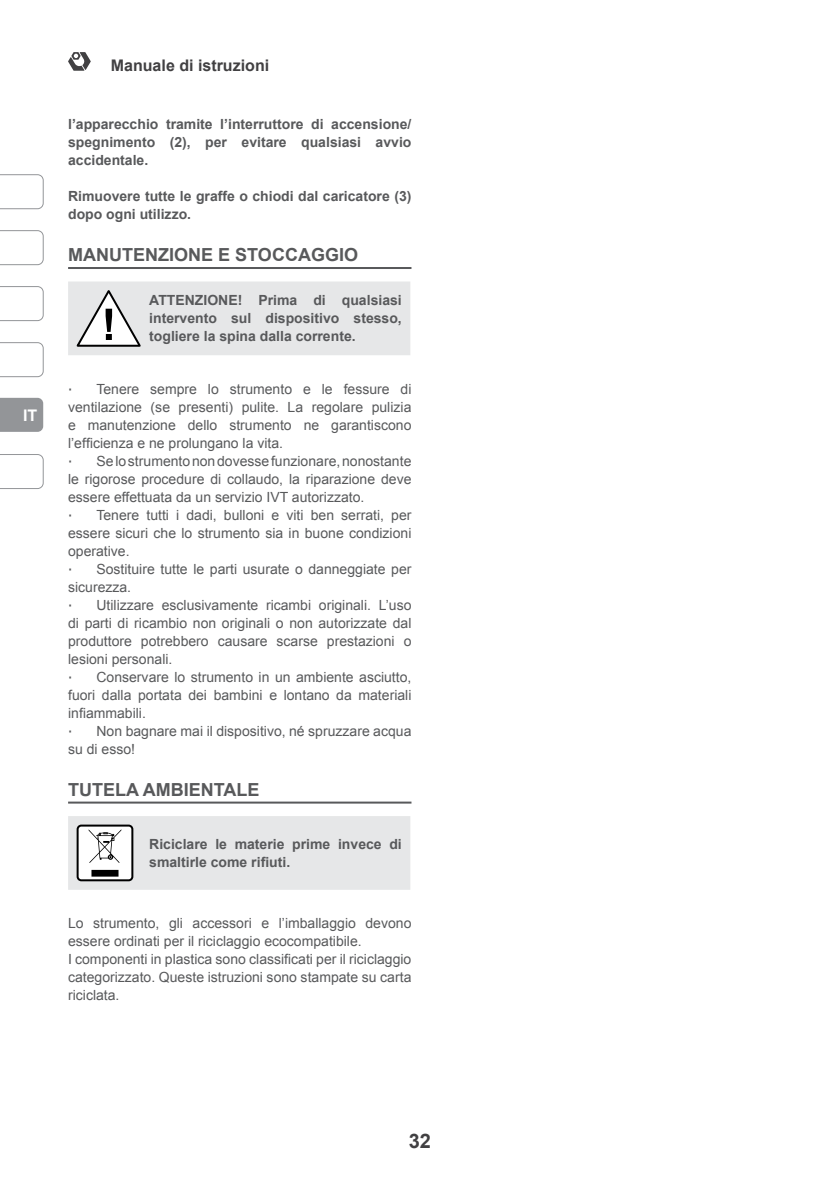
<style>
.page{position:relative;width:840px;height:1191px;background:#fff}
.page>*{position:absolute;margin:0;border:0;box-sizing:border-box;transform-origin:0 0}
.t1{font:700 20px "Arial";color:#414042}
.t2{font:700 18px "Arial";color:#58595b}
.t3{font:700 16px "Arial";color:#414042}
.t4{font:700 16px "Arial";color:#fff}
.t5{font:14px/18px "Arial";color:#58595b;text-align:justify}
.t6{font:700 14px/18px "Arial";color:#58595b;text-align:justify}
.t7{font:14px "Tahoma";color:#58595b}
</style>
<div class="page">
<svg style="left:68px;top:52px;width:23px;height:19px"></svg>
<svg style="left:0;top:174px;width:44px;height:35px"></svg>
<svg style="left:0;top:342px;width:44px;height:35px"></svg>
<svg style="left:0;top:454px;width:44px;height:35px"></svg>
<svg style="left:0;top:286px;width:44px;height:35px"></svg>
<svg style="left:0;top:230px;width:44px;height:35px"></svg>
<svg style="left:0;top:398px;width:43px;height:34px"></svg>
<hr style="left:68px;top:267px;width:343px;height:2px;background:#58595b">
<hr style="left:68px;top:801px;width:343px;height:2px;background:#58595b">
<svg style="left:68px;top:281px;width:342px;height:74px;background:#e2e3e4"></svg>
<svg style="left:68px;top:816px;width:342px;height:73px;background:#e2e3e4"></svg>
<p class="t4" style="left:23px;top:404px;width:16px">IT</p>
<p class="t3" style="left:111px;top:55px;width:160px">Manuale di istruzioni</p>
<p class="t6" style="left:68px;top:116px;width:344px">l’apparecchio tramite l’interruttore di accensione/ spegnimento (2), per evitare qualsiasi avvio accidentale.</p>
<p class="t6" style="left:68px;top:188px;width:344px">Rimuovere tutte le graffe o chiodi dal caricatore (3) dopo ogni utilizzo.</p>
<p class="t2" style="left:68px;top:243px;width:291px">MANUTENZIONE E STOCCAGGIO</p>
<p class="t6" style="left:149px;top:292px;width:254px">ATTENZIONE! Prima di qualsiasi intervento sul dispositivo stesso, togliere la spina dalla corrente.</p>
<p class="t5" style="left:68px;top:380px;width:344px;text-indent:28px">Tenere sempre lo strumento e le fessure di ventilazione (se presenti) pulite. La regolare pulizia e manutenzione dello strumento ne garantiscono l’efficienza e ne prolungano la vita.</p>
<p class="t7" style="left:68px;top:451px;width:6px">∙</p>
<p class="t7" style="left:68px;top:379px;width:6px">∙</p>
<p class="t5" style="left:68px;top:452px;width:344px;text-indent:28px">Se lo strumento non dovesse funzionare, nonostante le rigorose procedure di collaudo, la riparazione deve essere effettuata da un servizio IVT autorizzato.</p>
<p class="t7" style="left:68px;top:505px;width:6px">∙</p>
<p class="t5" style="left:68px;top:506px;width:344px;text-indent:28px">Tenere tutti i dadi, bulloni e viti ben serrati, per essere sicuri che lo strumento sia in buone condizioni operative.</p>
<p class="t7" style="left:68px;top:559px;width:6px">∙</p>
<p class="t5" style="left:68px;top:560px;width:344px;text-indent:28px">Sostituire tutte le parti usurate o danneggiate per sicurezza.</p>
<p class="t7" style="left:68px;top:595px;width:6px">∙</p>
<p class="t5" style="left:68px;top:596px;width:344px;text-indent:28px">Utilizzare esclusivamente ricambi originali. L’uso di parti di ricambio non originali o non autorizzate dal produttore potrebbero causare scarse prestazioni o lesioni personali.</p>
<p class="t7" style="left:68px;top:667px;width:6px">∙</p>
<p class="t5" style="left:68px;top:668px;width:344px;text-indent:28px">Conservare lo strumento in un ambiente asciutto, fuori dalla portata dei bambini e lontano da materiali infiammabili.</p>
<p class="t7" style="left:68px;top:721px;width:6px">∙</p>
<p class="t5" style="left:68px;top:722px;width:344px;text-indent:28px">Non bagnare mai il dispositivo, né spruzzare acqua su di esso!</p>
<p class="t2" style="left:68px;top:777px;width:193px">TUTELA AMBIENTALE</p>
<p class="t6" style="left:149px;top:835px;width:254px">Riciclare le materie prime invece di smaltirle come rifiuti.</p>
<p class="t5" style="left:68px;top:914px;width:344px;text-align:left">Lo strumento, gli accessori e l’imballaggio devono essere ordinati per il riciclaggio ecocompatibile.<br>I componenti in plastica sono classificati per il riciclaggio categorizzato. Queste istruzioni sono stampate su carta riciclata.</p>
<h1 class="t1" style="left:408px;top:1128px;width:24px">32</h1>
</div>
